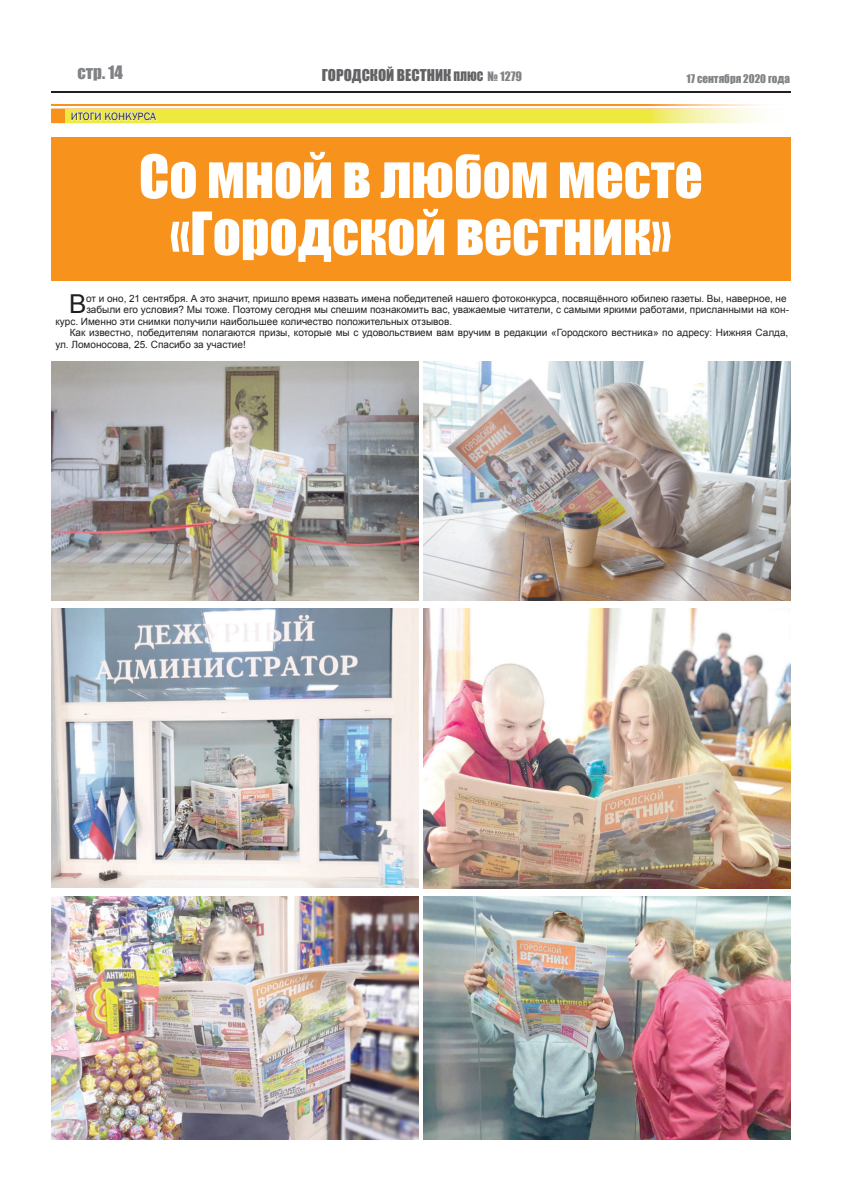
<style>
.page{position:relative;width:842px;height:1191px;background:#fff}
.page>*{position:absolute;margin:0;border:0;box-sizing:border-box;transform-origin:0 0}
.t1{font:55px/57px "Impact";color:#fff;text-align:center}
.t2{font:26.1px "Arial";color:#231f20}
.t3{font:17px "Impact";color:#808285}
.t4{font:15px "Impact";color:#636366}
.t5{font:11px "Impact";color:#808285}
.t6{font:11px "Franklin Gothic";color:#231f20}
.t7{font:10px "Arial";color:#231f20}
.s1{font-size:12px}
.s2{font-size:12px;color:#808285}
</style>
<div class="page">
<hr style="left:51px;top:91px;width:740px;height:1px;background:#231f20">
<div style="left:51px;top:137px;width:740px;height:143px;background:#f7931d"></div>
<img style="left:51px;top:108px;width:707px;height:15px">
<svg style="left:71px;top:112px;width:85px;height:9px"></svg>
<img style="left:51px;top:104px;width:713px;height:1px">
<img style="left:51px;top:109px;width:740px;height:1px">
<div style="left:51px;top:109px;width:14px;height:14px;background:#f7931d"></div>
<img style="left:51px;top:361px;width:367px;height:239px">
<img style="left:424px;top:361px;width:367px;height:239px">
<img style="left:51px;top:608px;width:367px;height:279px">
<img style="left:424px;top:896px;width:367px;height:244px">
<img style="left:424px;top:608px;width:367px;height:280px">
<img style="left:51px;top:896px;width:367px;height:244px">
<h3 class="t3" style="left:77px;top:59px;width:47px">стр. 14</h3>
<h3 class="t4" style="left:322px;top:64px;width:202px">ГОРОДСКОЙ ВЕСТНИК <span class="s1">ПЛЮС</span> <span class="s2">№ 1279</span></h3>
<p class="t5" style="left:686px;top:70px;width:105px">17 сентября 2020 года</p>
<p class="t6" style="left:71px;top:109px;width:87px">ИТОГИ КОНКУРСА</p>
<h1 class="t1" style="left:139px;top:146px;width:565px">Со мной в любом месте «Городской вестник»</h1>
<h2 class="t2" style="left:69px;top:287px;width:19px">В</h2>
<p class="t7" style="left:86px;top:292px;width:702px">от и оно, 21 сентября. А это значит, пришло время назвать имена победителей нашего фотоконкурса, посвящённого юбилею газеты. Вы, наверное, не</p>
<p class="t7" style="left:86px;top:303px;width:704px">забыли его условия? Мы тоже. Поэтому сегодня мы спешим познакомить вас, уважаемые читатели, с самыми яркими работами, присланными на кон-</p>
<p class="t7" style="left:55px;top:315px;width:398px">курс. Именно эти снимки получили наибольшее количество положительных отзывов.</p>
<p class="t7" style="left:70px;top:326px;width:720px">Как известно, победителям полагаются призы, которые мы с удовольствием вам вручим в редакции «Городского вестника» по адресу: Нижняя Салда,</p>
<p class="t7" style="left:55px;top:338px;width:192px">ул. Ломоносова, 25. Спасибо за участие!</p>
</div>
